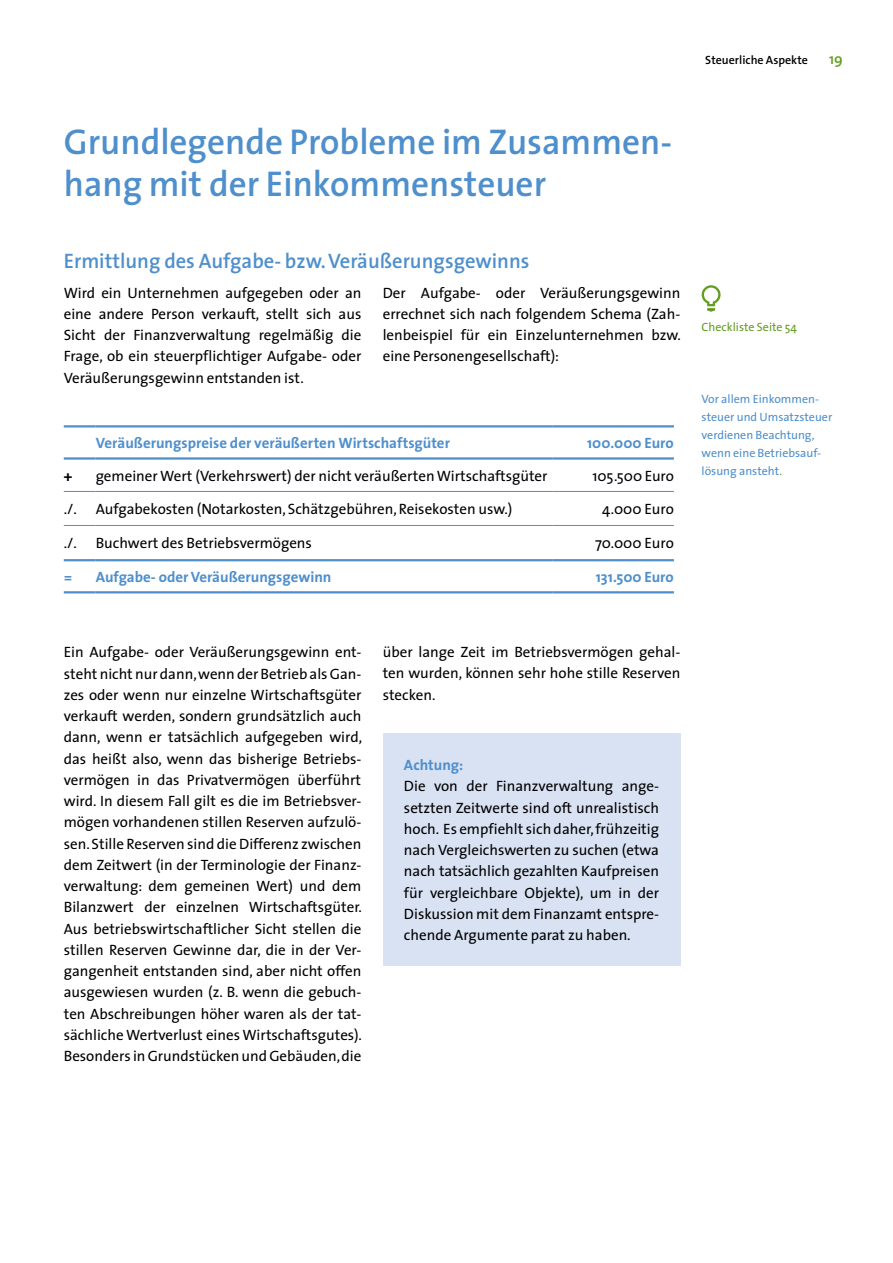
<style>
.page{position:relative;width:893px;height:1263px;background:#fff}
.page>*{position:absolute;margin:0;border:0;box-sizing:border-box;transform-origin:0 0}
.t1{font:600 36px/42.5px "The Sans";color:#4e8fcc}
.t2{font:600 21px "The Sans";color:#4e8fcc}
.t3{font:15px/21.3px "The Sans";color:#000;text-align:justify}
.t4{font:700 15px "The Sans";color:#4e8fcc}
.t5{font:600 15px "The Sans";color:#639d21}
.t6{font:700 15px "The Sans";color:#000}
.t7{font:12px/18px "The Sans";color:#4e8fcc}
.t8{font:600 12px "The Sans";color:#000}
.t9{font:12px "The Sans";color:#639d21}
.s1{color:#639d21}
</style>
<div class="page">
<div style="left:383px;top:733px;width:297px;height:233px;background:#d9e2f3"></div>
<svg style="left:702px;top:285px;width:19px;height:27px"></svg>
<hr style="left:64px;top:491px;width:32px;height:1px;background:#4e8fcc">
<hr style="left:96px;top:491px;width:457px;height:1px;background:#4e8fcc">
<hr style="left:553px;top:491px;width:121px;height:1px;background:#4e8fcc">
<hr style="left:64px;top:425px;width:32px;height:2px;background:#4e8fcc">
<hr style="left:96px;top:425px;width:457px;height:2px;background:#4e8fcc">
<hr style="left:553px;top:425px;width:121px;height:2px;background:#4e8fcc">
<hr style="left:64px;top:457px;width:32px;height:3px;background:#4e8fcc">
<hr style="left:96px;top:457px;width:457px;height:3px;background:#4e8fcc">
<hr style="left:553px;top:457px;width:121px;height:3px;background:#4e8fcc">
<hr style="left:64px;top:559px;width:32px;height:2px;background:#4e8fcc">
<hr style="left:96px;top:559px;width:457px;height:2px;background:#4e8fcc">
<hr style="left:553px;top:559px;width:121px;height:2px;background:#4e8fcc">
<hr style="left:64px;top:591px;width:32px;height:2px;background:#4e8fcc">
<hr style="left:96px;top:591px;width:457px;height:2px;background:#4e8fcc">
<hr style="left:553px;top:591px;width:121px;height:2px;background:#4e8fcc">
<hr style="left:64px;top:525px;width:32px;height:1px;background:#4e8fcc">
<hr style="left:96px;top:525px;width:457px;height:1px;background:#4e8fcc">
<hr style="left:553px;top:525px;width:121px;height:1px;background:#4e8fcc">
<p class="t8" style="left:705px;top:50px;width:104px">Steuerliche Aspekte</p>
<p class="t5" style="left:829px;top:46px;width:15px">19</p>
<h1 class="t1" style="left:64px;top:119px;width:610px">Grundlegende Probleme im Zusammen&shy;hang mit der Einkommensteuer</h1>
<h2 class="t2" style="left:64px;top:244px;width:467px">Ermittlung des Aufgabe- bzw. Veräußerungsgewinns</h2>
<p class="t3" style="left:64px;top:281px;width:299px">Wird ein Unternehmen aufgegeben oder an eine andere Person verkauft, stellt sich aus Sicht der Finanzverwaltung regelmäßig die Frage, ob ein steuerpflichtiger Aufgabe- oder Veräußerungsgewinn entstanden ist.</p>
<p class="t3" style="left:383px;top:281px;width:300px">Der Aufgabe- oder Veräußerungsgewinn errechnet sich nach folgendem Schema (Zah&shy;lenbeispiel für ein Einzelunternehmen bzw. eine Personengesellschaft):</p>
<p class="t4" style="left:96px;top:430px;width:356px">Veräußerungspreise der veräußerten Wirtschaftsgüter</p>
<p class="t4" style="left:587px;top:430px;width:88px">100.000 Euro</p>
<p class="t6" style="left:64px;top:463px;width:10px">+</p>
<p class="t3" style="left:96px;top:465px;width:453px">gemeiner Wert (Verkehrswert) der nicht veräußerten Wirtschaftsgüter</p>
<p class="t3" style="left:592px;top:465px;width:83px">105.500 Euro</p>
<p class="t3" style="left:64px;top:498px;width:15px">./.</p>
<p class="t3" style="left:96px;top:498px;width:418px">Aufgabekosten (Notarkosten, Schätzgebühren, Reisekosten usw.)</p>
<p class="t3" style="left:602px;top:498px;width:73px">4.000 Euro</p>
<p class="t3" style="left:64px;top:532px;width:15px">./.</p>
<p class="t3" style="left:96px;top:532px;width:218px">Buchwert des Betriebsvermögens</p>
<p class="t3" style="left:595px;top:532px;width:80px">70.000 Euro</p>
<p class="t4" style="left:64px;top:564px;width:10px">=</p>
<p class="t4" style="left:96px;top:564px;width:237px">Aufgabe- oder Veräußerungsgewinn</p>
<p class="t4" style="left:596px;top:564px;width:80px">131.500 Euro</p>
<p class="t9" style="left:702px;top:317px;width:97px">Checkliste Seite 54</p>
<p class="t7" style="left:702px;top:390px;width:132px">Vor allem Einkommen&shy;steuer und Umsatzsteuer verdienen Beachtung, wenn eine Betriebsauf&shy;lösung ansteht<span class="s1">.</span></p>
<p class="t3" style="left:64px;top:641px;width:300px">Ein Aufgabe- oder Veräußerungsgewinn ent&shy;steht nicht nur dann, wenn der Betrieb als Gan&shy;zes oder wenn nur einzelne Wirtschaftsgüter verkauft werden, sondern grundsätzlich auch dann, wenn er tatsächlich aufgegeben wird, das heißt also, wenn das bisherige Betriebs&shy;vermögen in das Privatvermögen überführt wird. In diesem Fall gilt es die im Betriebsver&shy;mögen vorhandenen stillen Reserven aufzulö&shy;sen. Stille Reserven sind die Differenz zwischen dem Zeitwert (in der Terminologie der Finanz&shy;verwaltung: dem gemeinen Wert) und dem Bilanzwert der einzelnen Wirtschaftsgüter.<br>Aus betriebswirtschaftlicher Sicht stellen die stillen Reserven Gewinne dar, die in der Ver&shy;gangenheit entstanden sind, aber nicht offen ausgewiesen wurden (z. B. wenn die gebuch&shy;ten Abschreibungen höher waren als der tat&shy;sächliche Wertverlust eines Wirtschaftsgutes).<br>Besonders in Grundstücken und Gebäuden, die</p>
<p class="t3" style="left:383px;top:641px;width:299px">über lange Zeit im Betriebsvermögen gehal&shy;ten wurden, können sehr hohe stille Reserven stecken.</p>
<p class="t4" style="left:404px;top:752px;width:61px">Achtung:</p>
<p class="t3" style="left:404px;top:775px;width:257px">Die von der Finanzverwaltung ange&shy;setzten Zeitwerte sind oft unrealistisch hoch. Es empfiehlt sich daher, frühzeitig nach Vergleichswerten zu suchen (etwa nach tatsächlich gezahlten Kaufpreisen für vergleichbare Objekte), um in der Diskussion mit dem Finanzamt entspre&shy;chende Argumente parat zu haben.</p>
</div>
